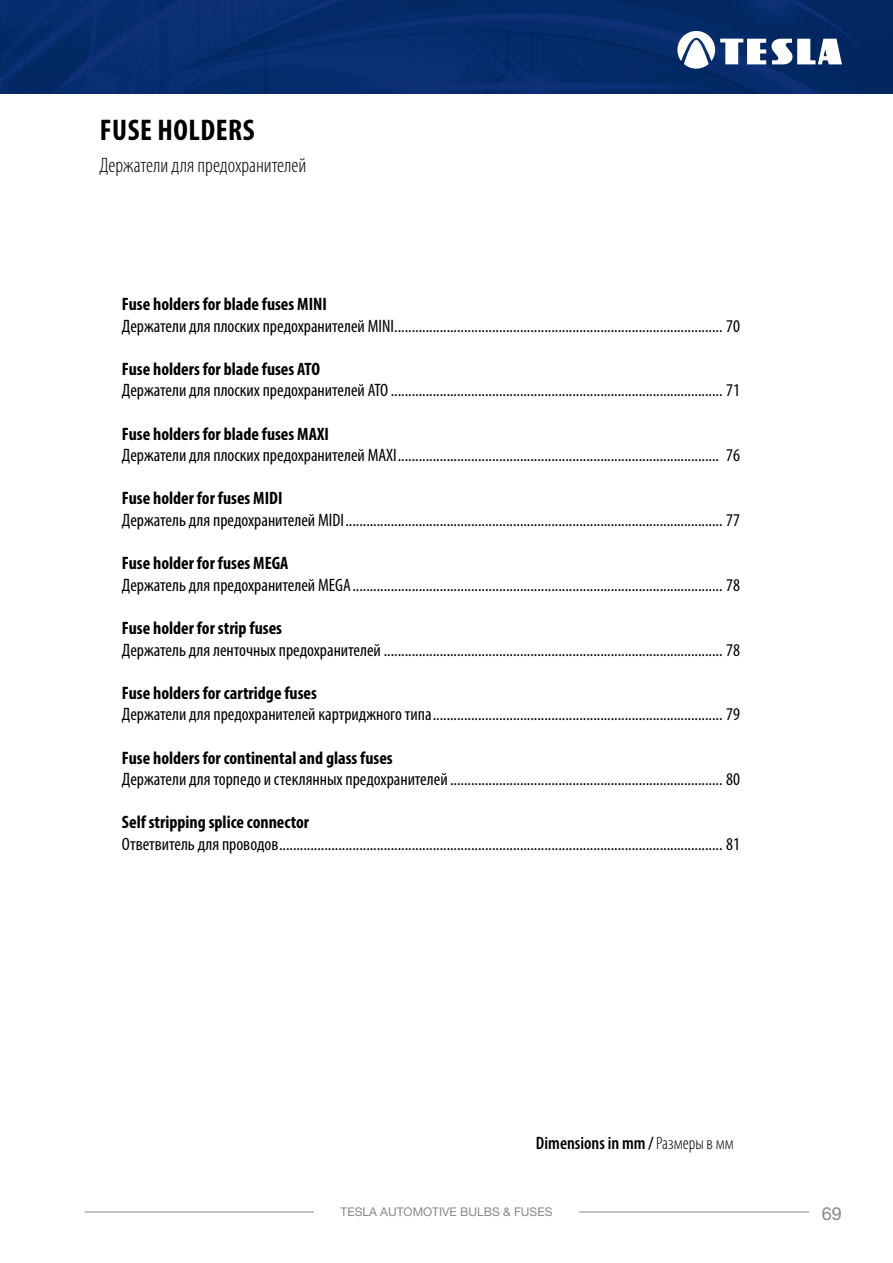
<style>
.page{position:relative;width:893px;height:1263px;background:#fff}
.page>*{position:absolute;margin:0;border:0;box-sizing:border-box;transform-origin:0 0}
.t1{font:700 condensed 30px "Myriad Pro";letter-spacing:.02em;color:#000}
.t2{font:300 condensed 21px "Myriad Pro";color:#000}
.t3{font:condensed 18px "Myriad Pro";color:#000}
.t4{font:700 condensed 18px "Myriad Pro";color:#000}
.t5{font:600 condensed 18px "Myriad Pro";color:#000}
.t6{font:18px "Helvetica Neue LT Pro";color:#87888a}
.t7{font:12px "Helvetica Neue LT Pro";color:#87888a}
.s1{font-weight:300}
</style>
<div class="page">
<img style="left:0;top:0;width:893px;height:94px">
<hr style="left:579px;top:1212px;width:230px;height:1px;background:#87888a">
<hr style="left:85px;top:1212px;width:229px;height:1px;background:#87888a">
<svg style="left:677px;top:31px;width:165px;height:38px"></svg>
<h1 class="t1" style="left:100px;top:111px;width:156px">FUSE HOLDERS</h1>
<p class="t2" style="left:100px;top:153px;width:208px">Держатели для предохранителей</p>
<p class="t4" style="left:122px;top:293px;width:207px">Fuse holders for blade fuses MINI</p>
<p class="t3" style="left:122px;top:315px;width:619px">Держатели для плоских предохранителей MINI .............................................................................................. 70</p>
<p class="t4" style="left:122px;top:357px;width:200px">Fuse holders for blade fuses ATO</p>
<p class="t3" style="left:122px;top:379px;width:619px">Держатели для плоских предохранителей ATO ............................................................................................... 71</p>
<p class="t4" style="left:122px;top:422px;width:208px">Fuse holders for blade fuses MAXI</p>
<p class="t3" style="left:122px;top:444px;width:619px">Держатели для плоских предохранителей MAXI ............................................................................................ 76</p>
<p class="t4" style="left:122px;top:487px;width:162px">Fuse holder for fuses MIDI</p>
<p class="t3" style="left:122px;top:509px;width:619px">Держатель для предохранителей MIDI ............................................................................................................ 77</p>
<p class="t4" style="left:122px;top:552px;width:168px">Fuse holder for fuses MEGA</p>
<p class="t3" style="left:122px;top:574px;width:619px">Держатель для предохранителей MEGA .......................................................................................................... 78</p>
<p class="t4" style="left:122px;top:617px;width:162px">Fuse holder for strip fuses</p>
<p class="t3" style="left:122px;top:639px;width:619px">Держатель для ленточных предохранителей ................................................................................................. 78</p>
<p class="t4" style="left:122px;top:681px;width:197px">Fuse holders for cartridge fuses</p>
<p class="t3" style="left:122px;top:703px;width:619px">Держатели для предохранителей картриджного типа ................................................................................... 79</p>
<p class="t4" style="left:122px;top:746px;width:272px">Fuse holders for continental and glass fuses</p>
<p class="t3" style="left:122px;top:768px;width:619px">Держатели для торпедо и стеклянных предохранителей .............................................................................. 80</p>
<p class="t4" style="left:122px;top:811px;width:189px">Self stripping splice connector</p>
<p class="t3" style="left:122px;top:833px;width:619px">Ответвитель для проводов ............................................................................................................................... 81</p>
<p class="t5" style="left:536px;top:1132px;width:199px">Dimensions in mm / <span class="s1">Размеры в мм</span></p>
<p class="t7" style="left:340px;top:1205px;width:214px">TESLA AUTOMOTIVE BULBS &amp; FUSES</p>
<p class="t6" style="left:822px;top:1203px;width:22px">69</p>
</div>
